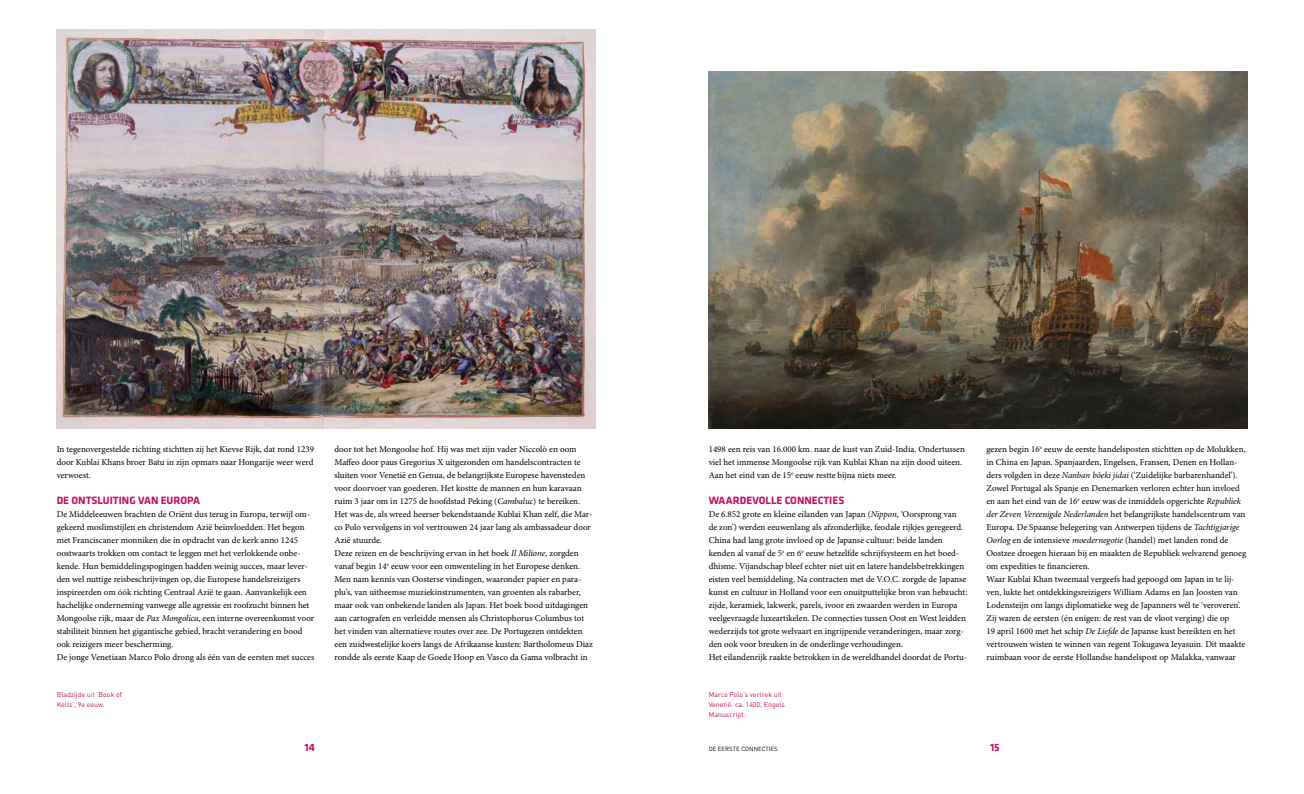
<style>
.page{position:relative;width:1304px;height:794px;background:#fff}
.page>*{position:absolute;margin:0;border:0;box-sizing:border-box;transform-origin:0 0}
.t1{font:700 11px "Klavika";color:#c71262}
.t2{font:9px/13px "Minion Pro";color:#000}
.t3{font:7px/10px "DIN Pro";color:#c71262}
.t4{font:6px "DIN Pro";letter-spacing:.01em;color:#000}
.s1{font-style:italic}
</style>
<div class="page">
<img style="left:57px;top:29px;width:538px;height:399px">
<img style="left:709px;top:71px;width:538px;height:357px">
<p class="t2" style="left:57px;top:443px;width:259px;text-align:justify">In tegenovergestelde richting stichtten zij het Kievse Rijk, dat rond 1239 door Kublai Khans broer Batu in zijn opmars naar Hongarije weer werd verwoest.</p>
<p class="t1" style="left:57px;top:494px;width:145px">DE ONTSLUITING VAN EUROPA</p>
<p class="t2" style="left:57px;top:508px;width:259px">De Middeleeuwen brachten de Oriënt dus terug in Europa, terwijl om&shy;gekeerd moslimstijlen en christendom Azië beïnvloedden. Het begon met Franciscaner monniken die in opdracht van de kerk anno 1245 oostwaarts trokken om contact te leggen met het verlokkende onbe&shy;kende. Hun bemiddelingspogingen hadden weinig succes, maar lever&shy;den wel nuttige reisbeschrijvingen op, die Europese handelsreizigers inspireerden om óók richting Centraal Azië te gaan. Aanvankelijk een hachelijke onderneming vanwege alle agressie en roofzucht binnen het Mongoolse rijk, maar de <span class="s1">Pax Mongolica</span>, een interne overeenkomst voor stabiliteit binnen het gigantische gebied, bracht verandering en bood ook reizigers meer bescherming.<br>De jonge Venetiaan Marco Polo drong als één van de eersten met succes</p>
<p class="t2" style="left:334px;top:443px;width:260px">door tot het Mongoolse hof. Hij was met zijn vader Niccolò en oom Maffeo door paus Gregorius X uitgezonden om handelscontracten te sluiten voor Venetië en Genua, de belangrijkste Europese havensteden voor doorvoer van goederen. Het kostte de mannen en hun karavaan ruim 3 jaar om in 1275 de hoofdstad Peking (<span class="s1">Cambaluc</span>) te bereiken.<br>Het was de, als wreed heerser bekendstaande Kublai Khan zelf, die Mar&shy;co Polo vervolgens in vol vertrouwen 24 jaar lang als ambassadeur door Azië stuurde.<br>Deze reizen en de beschrijving ervan in het boek <span class="s1">Il Milione,</span> zorgden vanaf begin 14<sup>e</sup> eeuw voor een omwenteling in het Europese denken.<br>Men nam kennis van Oosterse vindingen, waaronder papier en para&shy;plu’s, van uitheemse muziekinstrumenten, van groenten als rabarber, maar ook van onbekende landen als Japan. Het boek bood uitdagingen aan cartografen en verleidde mensen als Christophorus Columbus tot het vinden van alternatieve routes over zee. De Portugezen ontdekten een zuidwestelijke koers langs de Afrikaanse kusten: Bartholomeus Diaz rondde als eerste Kaap de Goede Hoop en Vasco da Gama volbracht in</p>
<p class="t2" style="left:709px;top:443px;width:258px">1498 een reis van 16.000 km. naar de kust van Zuid-India. Ondertussen viel het immense Mongoolse rijk van Kublai Khan na zijn dood uiteen.<br>Aan het eind van de 15<sup>e</sup> eeuw restte bijna niets meer.</p>
<p class="t1" style="left:709px;top:494px;width:137px">WAARDEVOLLE CONNECTIES</p>
<p class="t2" style="left:709px;top:508px;width:260px">De 6.852 grote en kleine eilanden van Japan (<span class="s1">Nippon</span>, ‘Oorsprong van de zon’) werden eeuwenlang als afzonderlijke, feodale rijkjes geregeerd.<br>China had lang grote invloed op de Japanse cultuur: beide landen kenden al vanaf de 5<sup>e</sup> en 6<sup>e</sup> eeuw hetzelfde schrijfsysteem en het boed&shy;dhisme. Vijandschap bleef echter niet uit en latere handelsbetrekkingen eisten veel bemiddeling. Na contracten met de V.O.C. zorgde de Japanse kunst en cultuur in Holland voor een onuitputtelijke bron van hebzucht: zijde, keramiek, lakwerk, parels, ivoor en zwaarden werden in Europa veelgevraagde luxeartikelen. De connecties tussen Oost en West leidden wederzijds tot grote welvaart en ingrijpende veranderingen, maar zorg&shy;den ook voor breuken in de onderlinge verhoudingen.<br>Het eilandenrijk raakte betrokken in de wereldhandel doordat de Portu-</p>
<p class="t2" style="left:986px;top:443px;width:261px">gezen begin 16<sup>e</sup> eeuw de eerste handelsposten stichtten op de Molukken, in China en Japan. Spanjaarden, Engelsen, Fransen, Denen en Hollan&shy;ders volgden in deze <span class="s1">Nanban bõeki jidai</span> (‘Zuidelijke barbarenhandel’).<br>Zowel Portugal als Spanje en Denemarken verloren echter hun invloed en aan het eind van de 16<sup>e</sup> eeuw was de inmiddels opgerichte <span class="s1">Republiek der Zeven Vereenigde Nederlanden</span> het belangrijkste handelscentrum van Europa. De Spaanse belegering van Antwerpen tijdens de <span class="s1">Tachtigjarige Oorlog</span> en de intensieve <span class="s1">moedernegotie</span> (handel) met landen rond de Oostzee droegen hieraan bij en maakten de Republiek welvarend genoeg om expedities te financieren.<br>Waar Kublai Khan tweemaal vergeefs had gepoogd om Japan in te lij&shy;ven, lukte het ontdekkingsreizigers William Adams en Jan Joosten van Lodensteijn om langs diplomatieke weg de Japanners wél te ‘veroveren’.<br>Zij waren de eersten (én enigen: de rest van de vloot verging) die op<br>19 april 1600 met het schip <span class="s1">De Liefde</span> de Japanse kust bereikten en het vertrouwen wisten te winnen van regent Tokugawa Ieyasuin. Dit maakte ruimbaan voor de eerste Hollandse handelspost op Malakka, vanwaar</p>
<p class="t3" style="left:57px;top:689px;width:67px">Bladzijde uit ‘Book of<br>Kells’, 9e eeuw.</p>
<p class="t3" style="left:709px;top:689px;width:78px">Marco Polo’s vertrek uit<br>Venetië. ca. 1400, Engels<br>Manuscript.</p>
<p class="t1" style="left:305px;top:741px;width:12px">14</p>
<p class="t4" style="left:709px;top:745px;width:71px">DE EERSTE CONNECTIES</p>
<p class="t1" style="left:990px;top:741px;width:11px">15</p>
</div>
